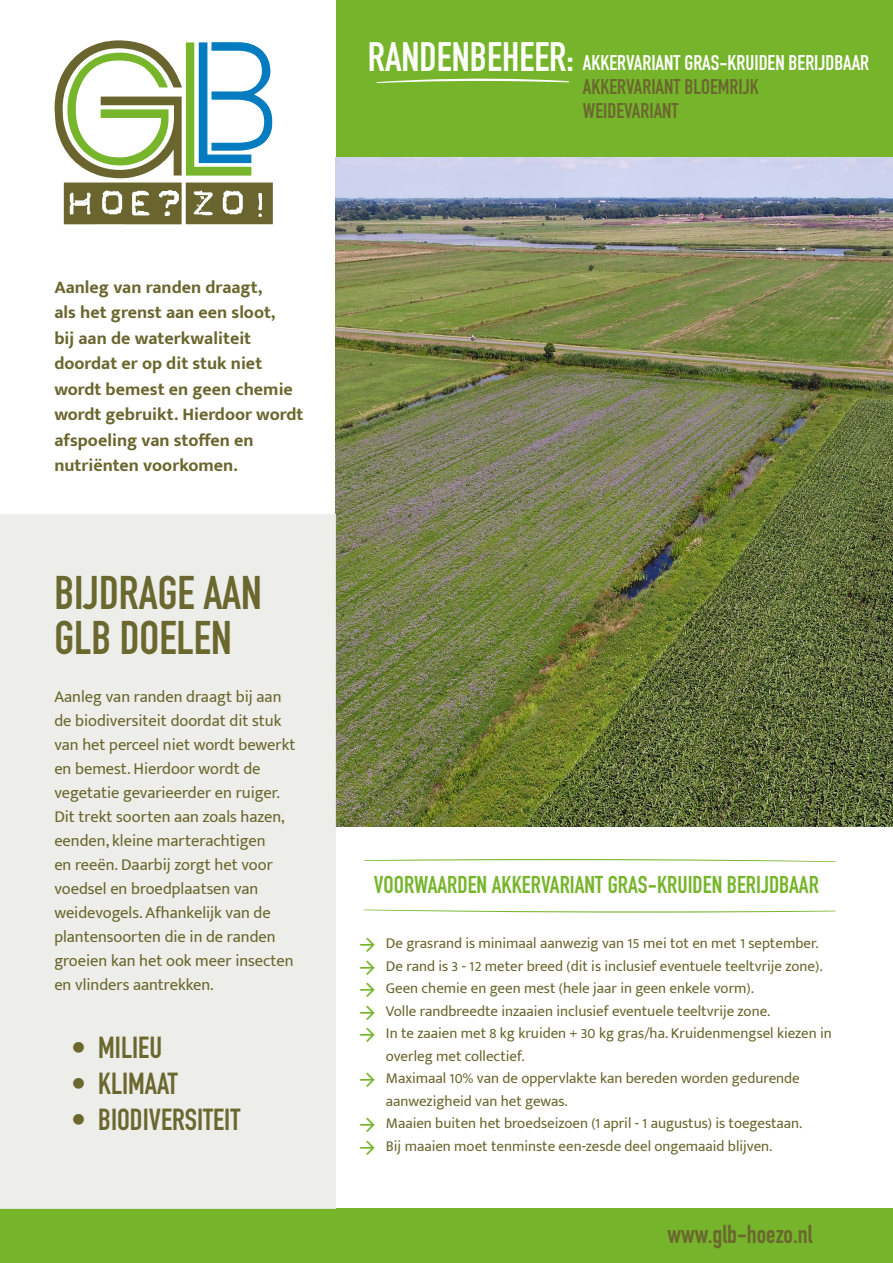
<style>
.page{position:relative;width:893px;height:1263px;background:#fff}
.page>*{position:absolute;margin:0;border:0;box-sizing:border-box;transform-origin:0 0}
.t1{font:700 46.5px/45px "DIN Condensed";color:#6a672f}
.t2{font:700 30px "DIN Condensed";color:#6a672f}
.t3{font:700 25.5px "DIN Condensed";color:#6a672f}
.t4{font:700 24px "DIN Condensed";color:#76b52b}
.t5{font:700 21px/24px "DIN Condensed";color:#fff}
.t6{font:700 18px/25.5px "Mukta Mahee";color:#6a662e}
.t7{font:16.5px/24px "Mukta Mahee";color:#6a662e}
.t8{font:15px/22.5px "Mukta Mahee";color:#6a662e}
.s1{font-size:40.5px}
.s2{color:#6a672f}
</style>
<div class="page">
<svg style="left:55px;top:40px;width:218px;height:184px"></svg>
<div style="left:336px;top:0;width:557px;height:157px;background:#76b52b"></div>
<div style="left:0;top:1209px;width:893px;height:54px;background:#76b52b"></div>
<img style="left:336px;top:157px;width:557px;height:670px">
<div style="left:0;top:514px;width:336px;height:695px;background:#ecece7"></div>
<svg style="left:376px;top:78px;width:193px;height:5px"></svg>
<svg style="left:364px;top:909px;width:472px;height:4px"></svg>
<svg style="left:364px;top:859px;width:472px;height:3px"></svg>
<p class="t6" style="left:54px;top:274px;width:251px">Aanleg van randen draagt,<br>als het grenst aan een sloot,<br>bij aan de waterkwaliteit doordat er op dit stuk niet wordt bemest en geen chemie wordt gebruikt. Hierdoor wordt afspoeling van stoffen en nutriënten voorkomen.</p>
<h1 class="t1" style="left:54px;top:570px;width:209px">BIJDRAGE AAN<br>GLB DOELEN</h1>
<p class="t7" style="left:54px;top:684px;width:243px">Aanleg van randen draagt bij aan de biodiversiteit doordat dit stuk van het perceel niet wordt bewerkt en bemest. Hierdoor wordt de vegetatie gevarieerder en ruiger.<br>Dit trekt soorten aan zoals hazen, eenden, kleine marterachtigen<br>en reeën. Daarbij zorgt het voor voedsel en broedplaatsen van weidevogels. Afhankelijk van de plantensoorten die in de randen groeien kan het ook meer insecten en vlinders aantrekken.</p>
<h2 class="t2" style="left:71px;top:1027px;width:92px">• MILIEU</h2>
<h2 class="t2" style="left:71px;top:1063px;width:108px">• KLIMAAT</h2>
<h2 class="t2" style="left:71px;top:1099px;width:171px">• BIODIVERSITEIT</h2>
<h3 class="t5" style="left:583px;top:51px;width:288px;text-indent:-215px"><span class="s1">RANDENBEHEER:</span> AKKERVARIANT GRAS-KRUIDEN BERIJDBAAR<br><span class="s2">AKKERVARIANT BLOEMRIJK<br>WEIDEVARIANT</span></h3>
<h3 class="t4" style="left:374px;top:868px;width:447px">VOORWAARDEN AKKERVARIANT GRAS-KRUIDEN BERIJDBAAR</h3>
<p class="t8" style="left:386px;top:932px;width:447px">De grasrand is minimaal aanwezig van 15 mei tot en met 1 september.<br>De rand is 3 - 12 meter breed (dit is inclusief eventuele teeltvrije zone).<br>Geen chemie en geen mest (hele jaar in geen enkele vorm).<br>Volle randbreedte inzaaien inclusief eventuele teeltvrije zone.<br>In te zaaien met 8 kg kruiden + 30 kg gras/ha. Kruidenmengsel kiezen in overleg met collectief.<br>Maximaal 10% van de oppervlakte kan bereden worden gedurende aanwezigheid van het gewas.<br>Maaien buiten het broedseizoen (1 april - 1 augustus) is toegestaan.<br>Bij maaien moet tenminste een-zesde deel ongemaaid blijven.</p>
<h3 class="t3" style="left:668px;top:1217px;width:146px">www.glb-hoezo.nl</h3>
</div>
